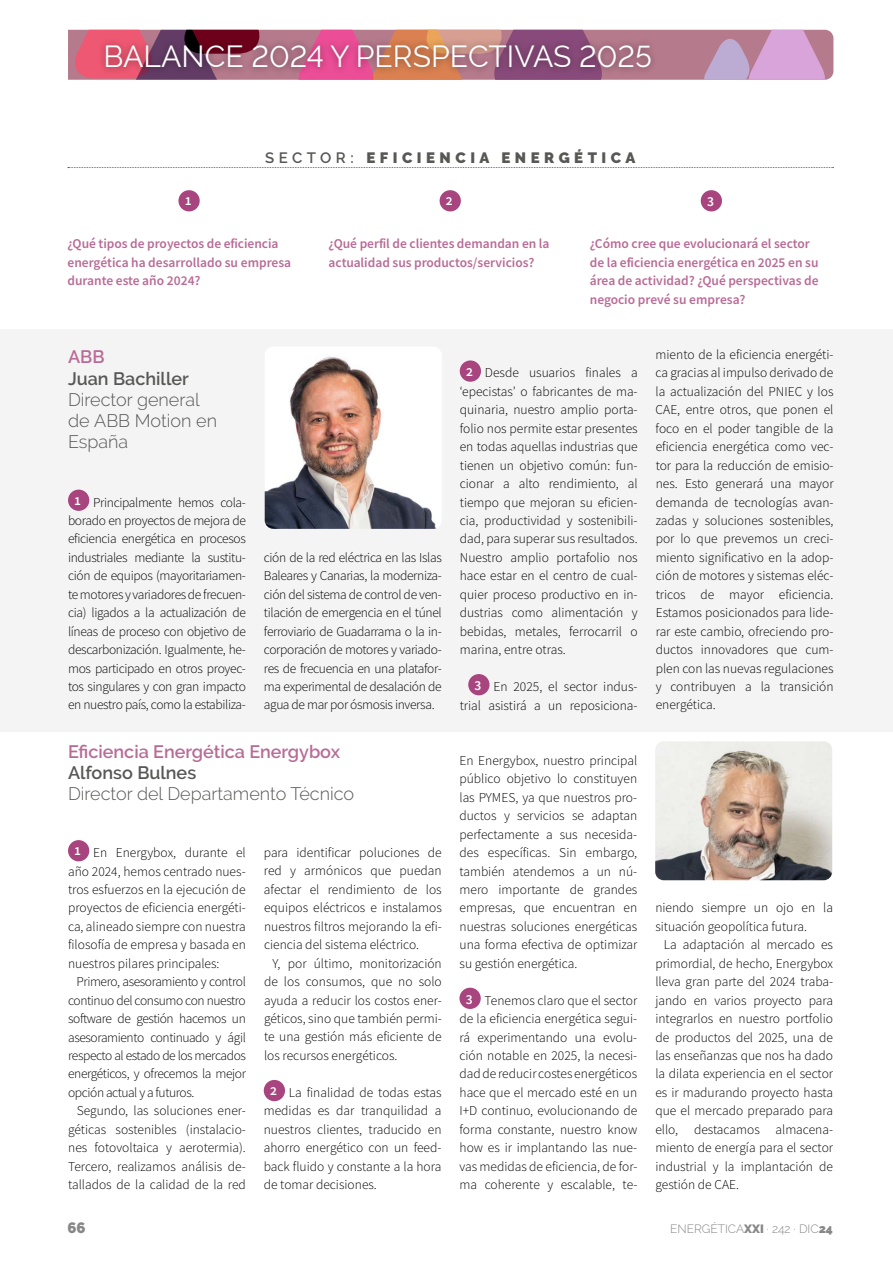
<style>
.page{position:relative;width:893px;height:1263px;background:#fff}
.page>*{position:absolute;margin:0;border:0;box-sizing:border-box;transform-origin:0 0}
.t1{font:30px "Raleway";color:#fff}
.t2{font:300 18px/21px "Raleway";color:#575756}
.t3{font:600 18px "Raleway";color:#b86b96}
.t4{font:600 18px "Raleway";color:#575756}
.t5{font:900 15px "Raleway";letter-spacing:.3em;color:#575756}
.t6{font:900 15px "Raleway";color:#878787}
.t7{font:13.5px/18.5px "Source Sans Variable";color:#000;text-align:justify}
.t8{font:13.5px/18.5px "Source Sans Variable";letter-spacing:-.025em;color:#000;text-align:center}
.t9{font:13.5px/18.5px "Source Sans Variable";color:#b86b96}
.t10{font:13.5px "Source Sans Variable";color:#fff}
.t11{font:300 12px "Raleway";color:#878787}
.s1{font-weight:600}
.s2{color:#fff}
.s3{font-weight:900}
</style>
<div class="page">
<div style="left:0;top:329px;width:893px;height:402px;background:#f4f4f4"></div>
<svg style="left:68px;top:167px;width:765px;height:1px"></svg>
<div style="left:178px;top:190px;width:22px;height:21px;background:#a8447e;border-radius:50%"></div>
<div style="left:440px;top:190px;width:21px;height:21px;background:#a8447e;border-radius:50%"></div>
<div style="left:701px;top:190px;width:21px;height:21px;background:#a8447e;border-radius:50%"></div>
<div style="left:68px;top:490px;width:21px;height:21px;background:#a8447e;border-radius:50%"></div>
<div style="left:460px;top:360px;width:21px;height:22px;background:#a8447e;border-radius:50%"></div>
<div style="left:468px;top:674px;width:21px;height:21px;background:#a8447e;border-radius:50%"></div>
<div style="left:68px;top:840px;width:21px;height:21px;background:#a8447e;border-radius:50%"></div>
<div style="left:264px;top:1080px;width:21px;height:21px;background:#a8447e;border-radius:50%"></div>
<div style="left:459px;top:988px;width:22px;height:21px;background:#a8447e;border-radius:50%"></div>
<img style="left:265px;top:347px;width:176px;height:182px">
<img style="left:655px;top:741px;width:177px;height:139px">
<svg style="left:68px;top:30px;width:765px;height:50px;background:#bd7a95"></svg>
<div style="left:98px;top:37px;width:560px;height:38px;background:#000;opacity:.3"></div>
<h1 class="t1" style="left:103px;top:39px;width:550px">BALANCE 2024 Y PERSPECTIVAS 2025</h1>
<p class="t5" style="left:265px;top:149px;width:372px"><span class="s1">SECTOR:</span> EFICIENCIA ENERGÉTICA</p>
<p class="t10" style="left:185px;top:193px;width:8px">1</p>
<p class="t9" style="left:67px;top:235px;width:225px">¿Qué tipos de proyectos de eficiencia energética ha desarrollado su empresa durante este año 2024?</p>
<p class="t10" style="left:446px;top:193px;width:8px">2</p>
<p class="t9" style="left:329px;top:235px;width:222px">¿Qué perfil de clientes demandan en la actualidad sus productos/servicios?</p>
<p class="t10" style="left:707px;top:193px;width:8px">3</p>
<p class="t9" style="left:590px;top:235px;width:230px">¿Cómo cree que evolucionará el sector de la eficiencia energética en 2025 en su área de actividad? ¿Qué perspectivas de negocio prevé su empresa?</p>
<h2 class="t3" style="left:68px;top:347px;width:38px">ABB</h2>
<h2 class="t4" style="left:68px;top:368px;width:122px">Juan Bachiller</h2>
<h2 class="t2" style="left:68px;top:389px;width:151px">Director general de ABB Motion en<br>España</h2>
<p class="t8" style="left:68px;top:493px;width:179px"><span class="s2">1</span> Principalmente hemos cola&shy;borado en proyectos de mejora de eficiencia energética en procesos industriales mediante la sustitu&shy;ción de equipos (mayoritariamen&shy;temotores y variadoresde frecuen&shy;cia) ligados a la actualización de líneas de proceso con objetivo de descarbonización. Igualmente, he&shy;mos participado en otros proyec&shy;tos singulares y con gran impacto en nuestro país, como la estabiliza-</p>
<p class="t7" style="left:264px;top:548px;width:179px">ción de la red eléctrica en las Islas Baleares y Canarias, la moderniza&shy;ción del sistema de control de ven&shy;tilación de emergencia en el túnel ferroviario de Guadarrama o la in&shy;corporación de motores y variado&shy;res de frecuencia en una platafor&shy;ma experimental de desalación de agua de mar por ósmosis inversa.</p>
<h2 class="t3" style="left:68px;top:741px;width:274px">Eficiencia Energética Energybox</h2>
<h2 class="t4" style="left:68px;top:762px;width:130px">Alfonso Bulnes</h2>
<h2 class="t2" style="left:68px;top:783px;width:288px">Director del Departamento Técnico</h2>
<p class="t7" style="left:68px;top:843px;width:179px;text-indent:6px"><span class="s2">1</span> En Energybox, durante el año 2024, hemos centrado nues&shy;tros esfuerzos en la ejecución de proyectos de eficiencia energéti&shy;ca, alineado siempre con nuestra filosofía de empresa y basada en nuestros pilares principales:</p>
<p class="t7" style="left:68px;top:972px;width:179px;text-indent:8px">Primero, asesoramiento y control continuo del consumo con nuestro software de gestión hacemos un asesoramiento continuado y ágil respecto al estado de los mercados energéticos, y ofrecemos la mejor opción actual y a futuros.</p>
<p class="t7" style="left:68px;top:1102px;width:179px;text-indent:9px">Segundo, las soluciones ener&shy;géticas sostenibles (instalacio&shy;nes fotovoltaica y aerotermia).<br>Tercero, realizamos análisis de&shy;tallados de la calidad de la red</p>
<p class="t7" style="left:264px;top:843px;width:179px">para identificar poluciones de red y armónicos que puedan afectar el rendimiento de los equipos eléctricos e instalamos nuestros filtros mejorando la efi&shy;ciencia del sistema eléctrico.</p>
<p class="t7" style="left:264px;top:954px;width:179px;text-indent:8px">Y, por último, monitorización de los consumos, que no solo ayuda a reducir los costos ener&shy;géticos, sino que también permi&shy;te una gestión más eficiente de los recursos energéticos.</p>
<p class="t7" style="left:264px;top:1083px;width:179px;text-indent:6px"><span class="s2">2</span> La finalidad de todas estas medidas es dar tranquilidad a nuestros clientes, traducido en ahorro energético con un feed&shy;back fluido y constante a la hora de tomar decisiones.</p>
<p class="t7" style="left:460px;top:364px;width:179px;text-indent:6px"><span class="s2">2</span> Desde usuarios finales a ‘epecistas’ o fabricantes de ma&shy;quinaria, nuestro amplio porta&shy;folio nos permite estar presentes en todas aquellas industrias que tienen un objetivo común: fun&shy;cionar a alto rendimiento, al tiempo que mejoran su eficien&shy;cia, productividad y sostenibili&shy;dad, para superar sus resultados.<br>Nuestro amplio portafolio nos hace estar en el centro de cual&shy;quier proceso productivo en in&shy;dustrias como alimentación y bebidas, metales, ferrocarril o marina, entre otras.</p>
<p class="t7" style="left:460px;top:677px;width:179px;text-align:right"><span class="s2">3</span> En 2025, el sector indus&shy;trial asistirá a un reposiciona-</p>
<p class="t7" style="left:459px;top:751px;width:179px">En Energybox, nuestro principal público objetivo lo constituyen las PYMES, ya que nuestros pro&shy;ductos y servicios se adaptan perfectamente a sus necesida&shy;des específicas. Sin embargo, también atendemos a un nú&shy;mero importante de grandes empresas, que encuentran en nuestras soluciones energéticas una forma efectiva de optimizar su gestión energética.</p>
<p class="t7" style="left:459px;top:991px;width:179px;text-align:center"><span class="s2">3</span> Tenemos claro que el sector de la eficiencia energética segui&shy;rá experimentando una evolu&shy;ción notable en 2025, la necesi&shy;dadde reducir costes energéticos hace que el mercado esté en un<br>I+D continuo, evolucionando de forma constante, nuestro know how es ir implantando las nue&shy;vas medidas de eficiencia, de for&shy;ma coherente y escalable, te-</p>
<p class="t7" style="left:656px;top:345px;width:180px">miento de la eficiencia energéti&shy;ca gracias al impulso derivado de la actualización del PNIEC y los CAE, entre otros, que ponen el foco en el poder tangible de la eficiencia energética como vec&shy;tor para la reducción de emisio&shy;nes. Esto generará una mayor demanda de tecnologías avan&shy;zadas y soluciones sostenibles, por lo que prevemos un creci&shy;miento significativo en la adop&shy;ción de motores y sistemas eléc&shy;tricos de mayor eficiencia.<br>Estamos posicionados para lide&shy;rar este cambio, ofreciendo pro&shy;ductos innovadores que cum&shy;plen con las nuevas regulaciones y contribuyen a la transición energética.</p>
<p class="t7" style="left:655px;top:899px;width:179px">niendo siempre un ojo en la situación geopolítica futura.</p>
<p class="t7" style="left:655px;top:936px;width:179px;text-indent:9px">La adaptación al mercado es primordial, de hecho, Energybox lleva gran parte del 2024 traba&shy;jando en varios proyecto para integrarlos en nuestro portfolio de productos del 2025, una de las enseñanzas que nos ha dado la dilata experiencia en el sector es ir madurando proyecto hasta que el mercado preparado para ello, destacamos almacena&shy;miento de energía para el sector industrial y la implantación de gestión de CAE.</p>
<p class="t6" style="left:68px;top:1219px;width:20px">66</p>
<p class="t11" style="left:670px;top:1222px;width:164px">ENERGÉTICA<span class="s3">XXI</span> · 242 · DIC<span class="s3">24</span></p>
</div>
